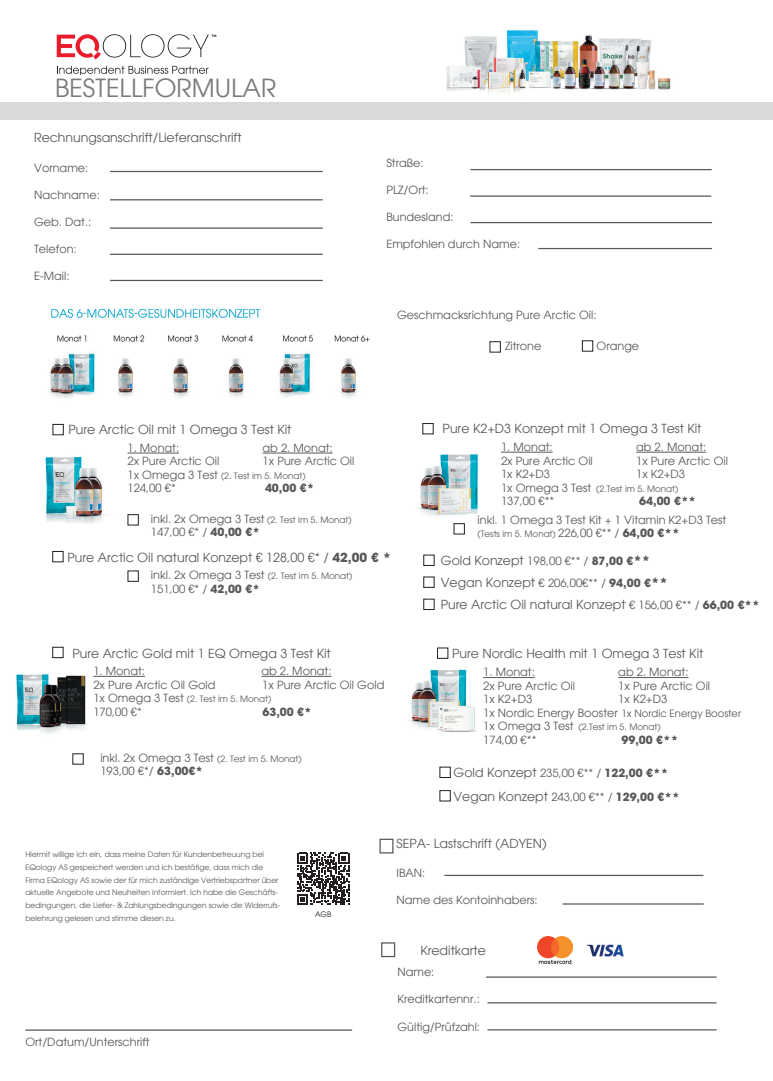
<style>
.page{position:relative;width:773px;height:1081px;background:#fff}
.page>*{position:absolute;margin:0;border:0;box-sizing:border-box;transform-origin:0 0}
.t1{font:25px "Avant Garde";color:#797a79}
.t2{font:12.5px "Avant Garde";color:#57585a}
.t3{font:11.25px/13.5px "Avant Garde";color:#57585a}
.t4{font:11.25px "ITC Avant Garde Pro";color:#57585a}
.t5{font:700 11.25px "ITC Avant Garde Pro";color:#57585a}
.t6{font:8.75px "Avant Garde";color:#57585a}
.t7{font:7.5px/12.9px "Avant Garde";color:#57585a}
.t8{font:7.5px "ITC Avant Garde Pro";color:#231f20}
.s1{font-size:11.25px}
.s2{font-size:8.75px}
.s3{font-family:"ITC Avant Garde Pro";font-weight:700}
.s4{font-family:"ITC Avant Garde Pro";font-weight:700;font-size:11.25px}
.s5{font-weight:700}
.s6{font-size:10px}
</style>
<div class="page">
<img style="left:16px;top:673px;width:70px;height:61px">
<img style="left:45px;top:457px;width:60px;height:66px">
<img style="left:446px;top:30px;width:225px;height:64px">
<hr style="left:486px;top:976px;width:230px;height:1px;background:#57585a">
<hr style="left:487px;top:1002px;width:229px;height:1px;background:#57585a">
<hr style="left:487px;top:1029px;width:229px;height:1px;background:#57585a">
<div style="left:0;top:102px;width:772px;height:18px;background:#d8d9db"></div>
<hr style="left:25px;top:1029px;width:327px;height:1px;background:#57585a">
<img style="left:417px;top:454px;width:61px;height:62px">
<hr style="left:501px;top:452px;width:51px;height:1px;background:#57585a">
<hr style="left:636px;top:452px;width:70px;height:1px;background:#57585a">
<img style="left:537px;top:936px;width:35px;height:27px">
<img style="left:49px;top:308px;width:321px;height:91px">
<img style="left:41px;top:329px;width:38px;height:1px">
<div style="left:581px;top:340px;width:12px;height:12px;border:1px solid #231f20"></div>
<hr style="left:470px;top:195px;width:241px;height:2px;background:#57585a">
<hr style="left:538px;top:248px;width:173px;height:1px;background:#57585a">
<hr style="left:470px;top:222px;width:241px;height:1px;background:#57585a">
<hr style="left:110px;top:171px;width:213px;height:1px;background:#57585a">
<hr style="left:110px;top:199px;width:213px;height:1px;background:#57585a">
<hr style="left:110px;top:227px;width:213px;height:2px;background:#57585a">
<hr style="left:110px;top:254px;width:213px;height:1px;background:#57585a">
<hr style="left:444px;top:875px;width:259px;height:1px;background:#57585a">
<div style="left:379px;top:838px;width:14px;height:15px;border:1px solid #57585a"></div>
<hr style="left:562px;top:903px;width:141px;height:1px;background:#57585a">
<img style="left:586px;top:944px;width:37px;height:13px">
<div style="left:381px;top:942px;width:14px;height:15px;border:1px solid #57585a"></div>
<div style="left:489px;top:341px;width:11px;height:11px;border:1px solid #231f20"></div>
<div style="left:422px;top:423px;width:11px;height:11px;border:1px solid #231f20"></div>
<div style="left:437px;top:647px;width:11px;height:12px;border:1px solid #231f20"></div>
<img style="left:408px;top:669px;width:69px;height:63px">
<hr style="left:483px;top:677px;width:52px;height:1px;background:#57585a">
<hr style="left:618px;top:677px;width:70px;height:1px;background:#57585a">
<div style="left:423px;top:554px;width:11px;height:12px;border:1px solid #231f20"></div>
<div style="left:439px;top:766px;width:11px;height:12px;border:1px solid #231f20"></div>
<hr style="left:127px;top:453px;width:52px;height:1px;background:#57585a">
<hr style="left:262px;top:453px;width:71px;height:1px;background:#57585a">
<div style="left:52px;top:424px;width:12px;height:11px;border:1px solid #231f20"></div>
<div style="left:127px;top:514px;width:12px;height:11px;border:1px solid #231f20"></div>
<div style="left:52px;top:647px;width:12px;height:11px;border:1px solid #231f20"></div>
<hr style="left:93px;top:676px;width:52px;height:1px;background:#57585a">
<hr style="left:261px;top:676px;width:70px;height:1px;background:#57585a">
<svg style="left:57px;top:34px;width:159px;height:25px"></svg>
<svg style="left:57px;top:66px;width:151px;height:9px"></svg>
<svg style="left:297px;top:852px;width:52px;height:53px"></svg>
<div style="left:423px;top:576px;width:11px;height:12px;border:1px solid #231f20"></div>
<div style="left:439px;top:790px;width:11px;height:11px;border:1px solid #231f20"></div>
<div style="left:423px;top:599px;width:11px;height:11px;border:1px solid #231f20"></div>
<hr style="left:110px;top:280px;width:213px;height:1px;background:#57585a">
<hr style="left:470px;top:169px;width:241px;height:1px;background:#57585a">
<div style="left:52px;top:551px;width:12px;height:11px;border:1px solid #231f20"></div>
<div style="left:127px;top:570px;width:12px;height:12px;border:1px solid #231f20"></div>
<div style="left:453px;top:523px;width:12px;height:11px;border:1px solid #231f20"></div>
<h1 class="t1" style="left:55px;top:72px;width:222px">BESTELLFORMULAR</h1>
<p class="t2" style="left:34px;top:130px;width:209px">Rechnungsanschrift/Lieferanschrift</p>
<p class="t3" style="left:34px;top:161px;width:56px">Vorname:</p>
<p class="t3" style="left:34px;top:188px;width:67px">Nachname:</p>
<p class="t3" style="left:34px;top:215px;width:59px">Geb. Dat.:</p>
<p class="t3" style="left:34px;top:242px;width:44px">Telefon:</p>
<p class="t4" style="left:34px;top:269px;width:37px">E-Mail:</p>
<p class="t2" style="left:68px;top:422px;width:225px">Pure Arctic Oil mit 1 Omega 3 Test Kit</p>
<p class="t3" style="left:127px;top:441px;width:53px">1. Monat:</p>
<p class="t3" style="left:262px;top:441px;width:72px">ab 2. Monat:</p>
<p class="t3" style="left:127px;top:455px;width:93px">2x Pure Arctic Oil</p>
<p class="t3" style="left:262px;top:455px;width:93px">1x Pure Arctic Oil</p>
<p class="t6" style="left:127px;top:470px;width:179px"><span class="s1">1x Omega 3 Test</span> (2. Test im 5. Monat)</p>
<p class="t3" style="left:127px;top:482px;width:50px">124,00 €*</p>
<p class="t5" style="left:265px;top:481px;width:51px">40,00 €*</p>
<p class="t3" style="left:151px;top:512px;width:202px">inkl. 2x Omega 3 Test <span class="s2">(2. Test im 5. Monat)<br></span>147,00 €* / <span class="s3">40,00 €*</span></p>
<p class="t4" style="left:386px;top:156px;width:39px">Straße:</p>
<p class="t3" style="left:386px;top:183px;width:44px">PLZ/Ort:</p>
<p class="t3" style="left:386px;top:210px;width:69px">Bundesland:</p>
<p class="t3" style="left:386px;top:237px;width:135px">Empfohlen durch Name:</p>
<p class="t3" style="left:397px;top:308px;width:201px">Geschmacksrichtung Pure Arctic Oil:</p>
<p class="t3" style="left:505px;top:339px;width:38px">Zitrone</p>
<p class="t3" style="left:596px;top:339px;width:44px">Orange</p>
<p class="t2" style="left:442px;top:421px;width:260px">Pure K2+D3 Konzept mit 1 Omega 3 Test Kit</p>
<p class="t3" style="left:501px;top:440px;width:53px">1. Monat:</p>
<p class="t3" style="left:636px;top:440px;width:72px">ab 2. Monat:</p>
<p class="t3" style="left:501px;top:454px;width:93px">2x Pure Arctic Oil</p>
<p class="t3" style="left:636px;top:454px;width:93px">1x Pure Arctic Oil</p>
<p class="t3" style="left:501px;top:467px;width:51px">1x K2+D3</p>
<p class="t3" style="left:636px;top:467px;width:51px">1x K2+D3</p>
<p class="t6" style="left:501px;top:483px;width:179px"><span class="s1">1x Omega 3 Test</span> (2.Test im 5. Monat)</p>
<p class="t3" style="left:501px;top:494px;width:55px">137,00 €**</p>
<p class="t5" style="left:639px;top:493px;width:58px">64,00 €**</p>
<p class="t3" style="left:477px;top:513px;width:250px">inkl. 1 Omega 3 Test Kit + 1 Vitamin K2+D3 Test</p>
<p class="t6" style="left:477px;top:529px;width:203px">(Tests im 5. Monat) <span class="s1">226,00 €** /</span> <span class="s4">64,00 €**</span></p>
<p class="t2" style="left:67px;top:550px;width:325px">Pure Arctic Oil natural Konzept € 128,00 €* / <span class="s3">42,00 € *</span></p>
<p class="t3" style="left:151px;top:569px;width:203px">inkl. 2x Omega 3 Test <span class="s2">(2. Test im 5. Monat)<br></span>151,00 €* / <span class="s3">42,00 €*</span></p>
<p class="t2" style="left:72px;top:646px;width:260px">Pure Arctic Gold mit 1 EQ Omega 3 Test Kit</p>
<p class="t3" style="left:93px;top:664px;width:53px">1. Monat:</p>
<p class="t3" style="left:261px;top:664px;width:72px">ab 2. Monat:</p>
<p class="t3" style="left:93px;top:678px;width:124px">2x Pure Arctic Oil Gold</p>
<p class="t3" style="left:262px;top:678px;width:124px">1x Pure Arctic Oil Gold</p>
<p class="t6" style="left:93px;top:694px;width:179px"><span class="s1">1x Omega 3 Test</span> (2. Test im 5. Monat)</p>
<p class="t3" style="left:93px;top:705px;width:50px">170,00 €*</p>
<p class="t5" style="left:262px;top:704px;width:51px">63,00 €*</p>
<p class="t3" style="left:100px;top:751px;width:203px">inkl. 2x Omega 3 Test <span class="s2">(2. Test im 5. Monat)</span></p>
<p class="t4" style="left:100px;top:764px;width:104px">193,00 €*/ <span class="s5">63,00€*</span></p>
<p class="t2" style="left:440px;top:553px;width:211px">Gold Konzept <span class="s1">198,00 €** /</span> <span class="s4">87,00 €</span><span class="s3">**</span></p>
<p class="t2" style="left:440px;top:575px;width:228px">Vegan Konzept <span class="s1">€ 206,00€** /</span> <span class="s4">94,00 €</span><span class="s3">**</span></p>
<p class="t2" style="left:440px;top:597px;width:320px">Pure Arctic Oil natural Konzept <span class="s1">€ 156,00 €** /</span> <span class="s4">66,00 €**</span></p>
<p class="t2" style="left:452px;top:646px;width:253px">Pure Nordic Health mit 1 Omega 3 Test Kit</p>
<p class="t3" style="left:483px;top:666px;width:53px">1. Monat:</p>
<p class="t3" style="left:618px;top:666px;width:72px">ab 2. Monat:</p>
<p class="t3" style="left:483px;top:679px;width:93px">2x Pure Arctic Oil</p>
<p class="t3" style="left:618px;top:679px;width:93px">1x Pure Arctic Oil</p>
<p class="t3" style="left:483px;top:693px;width:51px">1x K2+D3</p>
<p class="t3" style="left:483px;top:693px;width:259px;text-indent:135px">1x K2+D3<br>1x Nordic Energy Booster <span class="s6">1x Nordic Energy Booster</span></p>
<p class="t6" style="left:483px;top:722px;width:179px"><span class="s1">1x Omega 3 Test</span> (2.Test im 5. Monat)</p>
<p class="t3" style="left:483px;top:733px;width:55px">174,00 €**</p>
<p class="t5" style="left:621px;top:732px;width:58px">99,00 €**</p>
<p class="t2" style="left:453px;top:765px;width:216px">Gold Konzept <span class="s1">235,00 €** /</span> <span class="s4">122,00 €**</span></p>
<p class="t2" style="left:453px;top:789px;width:227px">Vegan Konzept <span class="s1">243,00 €** /</span> <span class="s4">129,00 €**</span></p>
<p class="t7" style="left:25px;top:847px;width:256px">Hiermit willige ich ein, dass meine Daten für Kundenbetreuung bei EQology AS gespeichert werden und ich bestätige, dass mich die Firma EQology AS sowie der für mich zuständige Vertriebspartner über aktuelle Angebote und Neuheiten informiert. Ich habe die Geschäfts&shy;bedingungen, die Liefer- &amp; Zahlungsbedingungen sowie die Widerrufs&shy;belehrung gelesen und stimme diesen zu.</p>
<p class="t8" style="left:315px;top:910px;width:18px">AGB</p>
<p class="t3" style="left:25px;top:1035px;width:126px">Ort/Datum/Unterschrift</p>
<p class="t2" style="left:396px;top:836px;width:152px">SEPA- Lastschrift (ADYEN)</p>
<p class="t3" style="left:396px;top:866px;width:30px">IBAN:</p>
<p class="t3" style="left:396px;top:893px;width:143px">Name des Kontoinhabers:</p>
<p class="t2" style="left:420px;top:943px;width:67px">Kreditkarte</p>
<p class="t3" style="left:397px;top:965px;width:38px">Name:</p>
<p class="t3" style="left:397px;top:992px;width:84px">Kreditkartennr.:</p>
<p class="t3" style="left:397px;top:1019px;width:84px">Gültig/Prüfzahl:</p>
</div>
